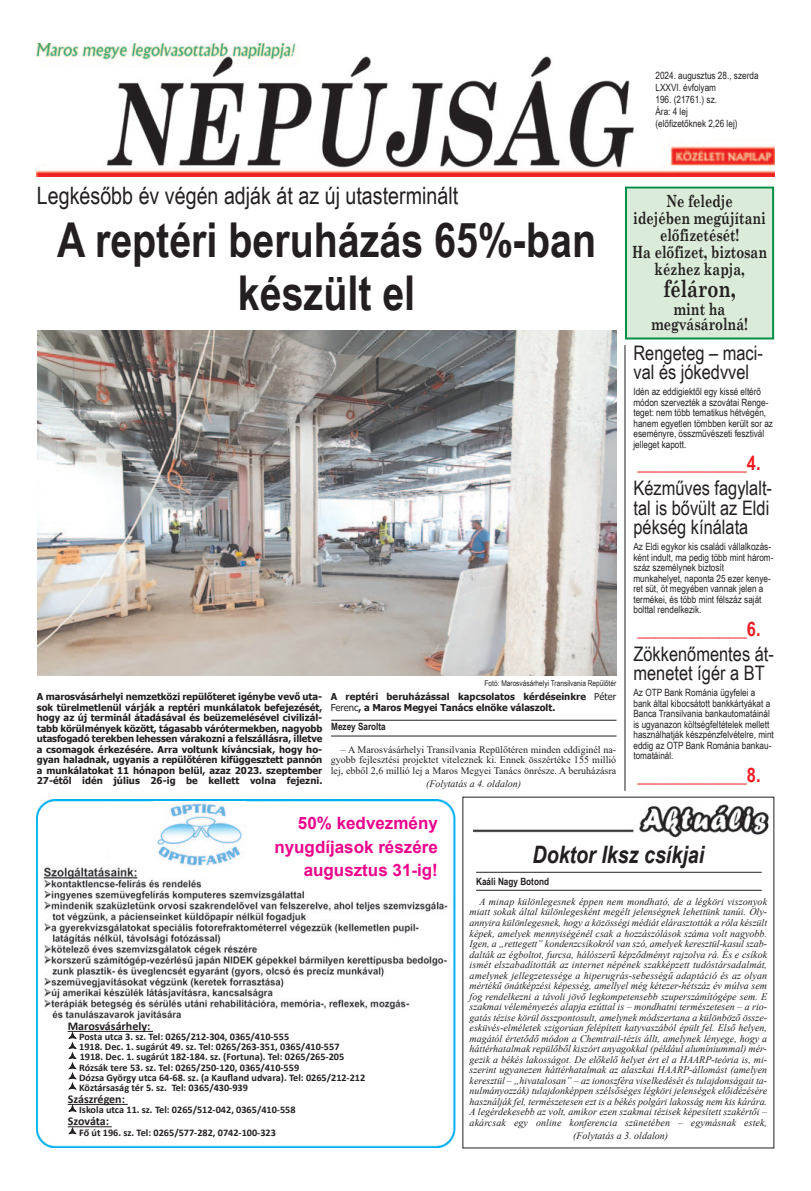
<style>
.page{position:relative;width:811px;height:1191px;background:#fff}
.page>*{position:absolute;margin:0;border:0;box-sizing:border-box;transform-origin:0 0}
.t1{font:700 48px/52.6px "Arial Narrow";color:#231f20;text-align:center}
.t2{font:24px "Arial Narrow";color:#231f20}
.t3{font:italic 700 24px "Arial Narrow";color:#231f20}
.t4{font:700 23.7px "Century Schoolbook";color:#231f20;scale:.76 1}
.t5{font:20px/19.5px "Arial Narrow";color:#231f20}
.t6{font:700 20px "Arial Narrow";color:#ee1d23}
.t7{font:700 17px/23.6px "Arial";color:#ed028c;text-align:right}
.t8{font:700 16.8px/15.1px "Century Schoolbook";color:#231f20;text-align:center;scale:.76 1}
.t9{font:700 11.8px "Calibri";color:#231f20}
.t10{font:700 10.1px "Calibri";color:#231f20}
.t11{font:italic 10px/10.5px "Times New Roman";letter-spacing:.01em;color:#231f20;text-align:justify}
.t12{font:10px/10.5px "Arial Narrow";color:#231f20}
.t13{font:10px/10.5px "Times New Roman";color:#231f20;text-align:justify}
.t14{font:700 10px "Arial Narrow";color:#231f20}
.t15{font:700 9.5px/10.5px "Tahoma";letter-spacing:.005em;color:#231f20;text-align:justify}
.t16{font:8px "Arial Narrow";color:#231f20}
.s1{font-weight:400}
</style>
<div class="page">
<img style="left:37px;top:44px;width:737px;height:133px">
<hr style="left:331px;top:736px;width:285px;height:1px;background:#231f20">
<hr style="left:331px;top:720px;width:285px;height:1px;background:#231f20">
<hr style="left:625px;top:345px;width:1px;height:446px;background:#231f20">
<img style="left:37px;top:331px;width:579px;height:344px">
<img style="left:473px;top:804px;width:296px;height:34px">
<div style="left:627px;top:189px;width:145px;height:148px;background:#daecd9"></div>
<div style="left:625px;top:187px;width:149px;height:152px;border:2px solid #008f46"></div>
<hr style="left:476px;top:890px;width:286px;height:1px;background:#231f20">
<hr style="left:476px;top:872px;width:286px;height:1px;background:#231f20">
<img style="left:37px;top:799px;width:419px;height:348px">
<div style="left:68px;top:1021px;width:359px;height:118px;background:#fff"></div>
<hr style="left:68px;top:1031px;width:85px;height:1px;background:#231f20">
<hr style="left:68px;top:1104px;width:60px;height:1px;background:#231f20">
<hr style="left:68px;top:1126px;width:44px;height:1px;background:#231f20">
<div style="left:109px;top:802px;width:327px;height:64px;background:#fff"></div>
<img style="left:157px;top:803px;width:85px;height:63px">
<p class="t12" style="left:655px;top:70px;width:105px">2024. augusztus 28., szerda</p>
<p class="t12" style="left:655px;top:82px;width:62px">LXXVI. évfolyam</p>
<p class="t12" style="left:655px;top:94px;width:63px">196. (21761.) sz.</p>
<p class="t12" style="left:655px;top:106px;width:34px">Ára: 4 lej</p>
<p class="t12" style="left:655px;top:118px;width:84px">(előfizetőknek 2,26 lej)</p>
<p class="t2" style="left:37px;top:182px;width:423px">Legkésőbb év végén adják át az új utasterminált</p>
<p class="t1" style="left:57px;top:213px;width:540px">A reptéri beruházás 65%-ban készült el</p>
<p class="t16" style="left:484px;top:678px;width:133px">Fotó: Marosvásárhelyi Transilvania Repülőtér</p>
<p class="t15" style="left:37px;top:691px;width:287px">A marosvásárhelyi nemzetközi repülőteret igénybe vevő uta&shy;sok türelmetlenül várják a reptéri munkálatok befejezését, hogy az új terminál átadásával és beüzemelésével civilizál&shy;tabb körülmények között, tágasabb várótermekben, nagyobb utasfogadó terekben lehessen várakozni a felszállásra, illetve a csomagok érkezésére. Arra voltunk kíváncsiak, hogy ho&shy;gyan haladnak, ugyanis a repülőtéren kifüggesztett pannón a munkálatokat 11 hónapon belül, azaz 2023. szeptember 27-étől idén július 26-ig be kellett volna fejezni.</p>
<p class="t15" style="left:331px;top:691px;width:287px">A reptéri beruházással kapcsolatos kérdéseinkre <span class="s1">Péter<br>Ferenc</span>, a Maros Megyei Tanács elnöke válaszolt.</p>
<p class="t14" style="left:331px;top:721px;width:56px">Mezey Sarolta</p>
<p class="t13" style="left:331px;top:744px;width:287px;text-indent:10px">– A Marosvásárhelyi Transilvania Repülőtéren minden eddiginél na&shy;gyobb fejlesztési projektet viteleznek ki. Ennek összértéke 155 millió lej, ebből 2,6 millió lej a Maros Megyei Tanács önrésze. A beruházásra</p>
<p class="t11" style="left:426px;top:778px;width:97px">(Folytatás a 4. oldalon)</p>
<p class="t8" style="left:666px;top:193px;width:89px">Ne feledje</p>
<p class="t8" style="left:633px;top:210px;width:176px">idejében megújítani</p>
<p class="t8" style="left:660px;top:227px;width:106px">előfizetését!</p>
<p class="t8" style="left:632px;top:244px;width:179px">Ha előfizet, biztosan</p>
<p class="t8" style="left:654px;top:260px;width:120px">kézhez kapja,</p>
<p class="t4" style="left:663px;top:274px;width:97px">féláron,</p>
<p class="t8" style="left:651px;top:301px;width:129px">mint ha megvásárolná!</p>
<p class="t5" style="left:633px;top:342px;width:131px">Rengeteg – maci&shy;val és jókedvvel</p>
<p class="t12" style="left:633px;top:386px;width:141px">Idén az eddigiektől egy kissé eltérő módon szervezték a szovátai Renge&shy;teget: nem több tematikus hétvégén, hanem egyetlen tömbben került sor az eseményre, összművészeti fesztivál jelleget kapott.</p>
<p class="t6" style="left:637px;top:451px;width:125px">____________4.</p>
<p class="t5" style="left:633px;top:478px;width:140px">Kézműves fagylalt&shy;tal is bővült az Eldi pékség kínálata</p>
<p class="t12" style="left:633px;top:541px;width:141px">Az Eldi egykor kis családi vállalkozás&shy;ként indult, ma pedig több mint három&shy;száz személynek biztosít munkahelyet, naponta 25 ezer kenye&shy;ret süt, öt megyében vannak jelen a termékei, és több mint félszáz saját bolttal rendelkezik.</p>
<p class="t6" style="left:637px;top:617px;width:125px">____________6.</p>
<p class="t5" style="left:633px;top:644px;width:142px">Zökkenőmentes át&shy;menetet ígér a BT</p>
<p class="t12" style="left:633px;top:687px;width:142px">Az OTP Bank Románia ügyfelei a bank által kibocsátott bankkártyákat a Banca Transilvania bankautomatáinál is ugyanazon költségfeltételek mellett használhatják készpénzfelvételre, mint eddig az OTP Bank Románia bankau&shy;tomatáinál.</p>
<p class="t6" style="left:637px;top:763px;width:125px">____________8.</p>
<p class="t7" style="left:274px;top:811px;width:165px">50% kedvezmény nyugdíjasok részére augusztus 31-ig!</p>
<p class="t9" style="left:68px;top:1021px;width:84px">Marosvásárhely:</p>
<p class="t10" style="left:79px;top:1032px;width:211px">Posta utca 3. sz. Tel: 0265/212-304, 0365/410-555</p>
<p class="t10" style="left:79px;top:1042px;width:262px">1918. Dec. 1. sugárút 49. sz. Tel: 0265/263-351, 0365/410-557</p>
<p class="t10" style="left:80px;top:1053px;width:266px">1918. Dec. 1. sugárút 182-184. sz. (Fortuna). Tel: 0265/265-205</p>
<p class="t10" style="left:79px;top:1063px;width:221px">Rózsák tere 53. sz. Tel: 0265/250-120, 0365/410-559</p>
<p class="t10" style="left:79px;top:1073px;width:288px">Dózsa György utca 64-68. sz. (a Kaufland udvara). Tel: 0265/212-212</p>
<p class="t10" style="left:79px;top:1083px;width:170px">Köztársaság tér 5. sz. Tel: 0365/430-939</p>
<p class="t9" style="left:68px;top:1094px;width:59px">Szászrégen:</p>
<p class="t10" style="left:79px;top:1105px;width:218px">Iskola utca 11. sz. Tel: 0265/512-042, 0365/410-558</p>
<p class="t9" style="left:68px;top:1116px;width:43px">Szováta:</p>
<p class="t10" style="left:79px;top:1128px;width:198px">Fő út 196. sz. Tel: 0265/577-282, 0742-100-323</p>
<p class="t3" style="left:532px;top:840px;width:173px">Doktor Iksz csíkjai</p>
<p class="t11" style="left:469px;top:896px;width:299px;text-indent:10px">A minap különlegesnek éppen nem mondható, de a légköri viszonyok miatt sokak által különlegesként megélt jelenségnek lehettünk tanúi. Oly&shy;annyira különlegesnek, hogy a közösségi médiát elárasztották a róla készült képek, amelyek mennyiségénél csak a hozzászólások száma volt nagyobb.<br>Igen, a „rettegett” kondenzcsíkokról van szó, amelyek keresztül-kasul szab&shy;dalták az égboltot, furcsa, hálószerű képződményt rajzolva rá. És e csíkok ismét elszabadították az internet népének szakképzett tudóstársadalmát, amelynek jellegzetessége a hiperugrás-sebességű adaptáció és az olyan mértékű önátképzési képesség, amellyel még kétezer-hétszáz év múlva sem fog rendelkezni a távoli jövő legkompetensebb szuperszámítógépe sem. E szakmai véleményezés alapja ezúttal is – mondhatni természetesen – a rio&shy;gatás tézise körül összpontosult, amelynek módszertana a különböző össze&shy;esküvés-elméletek szigorúan felépített katyvaszából épült fel. Első helyen, magától értetődő módon a Chemtrail-tézis állt, amelynek lényege, hogy a háttérhatalmak repülőből kiszórt anyagokkal (például alumíniummal) mér&shy;gezik a békés lakosságot. De előkelő helyet ért el a HAARP-teória is, mi&shy;szerint ugyanezen háttérhatalmak az alaszkai HAARP-állomást (amelyen keresztül – „hivatalosan” – az ionoszféra viselkedését és tulajdonságait ta&shy;nulmányozzák) tulajdonképpen szélsőséges légköri jelenségek előidézésére használják fel, természetesen ezt is a békés polgári lakosság nem kis kárára.<br>A legérdekesebb az volt, amikor ezen szakmai tézisek képesített szakértői – akárcsak egy online konferencia szünetében – egymásnak estek,</p>
<p class="t11" style="left:573px;top:1130px;width:96px">(Folytatás a 3. oldalon)</p>
<p class="t14" style="left:476px;top:876px;width:74px">Kaáli Nagy Botond</p>
</div>
